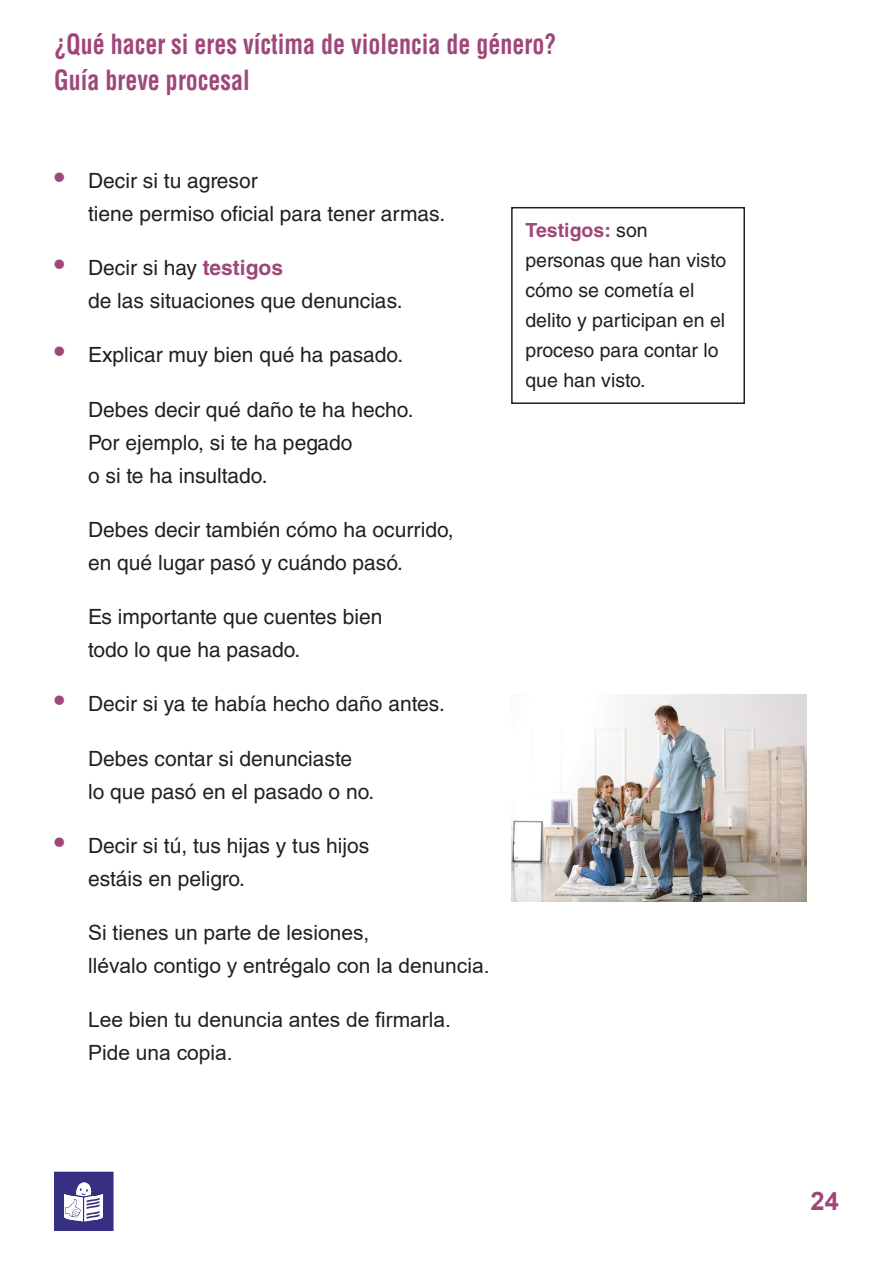
<style>
.page{position:relative;width:893px;height:1263px;background:#fff}
.page>*{position:absolute;margin:0;border:0;box-sizing:border-box;transform-origin:0 0}
.t1{font:700 condensed 27.15px/36px "Helvetica LT Std";color:#9f4778;scale:.88 1}
.t2{font:700 25.5px "Arial";color:#9f4778}
.t3{font:21px/33px "Helvetica LT Std";color:#231f20}
.t4{font:21px/33px "Arial";color:#231f20}
.t5{font:19.5px/30px "Helvetica LT Std";color:#231f20}
.s1{font-size:30px;color:#9f4778}
.s2{font-weight:700;color:#9f4778}
</style>
<div class="page">
<svg style="left:54px;top:1172px;width:60px;height:58px"></svg>
<div style="left:511px;top:207px;width:234px;height:197px;border:2px solid #231f20"></div>
<img style="left:511px;top:695px;width:296px;height:207px">
<p class="t1" style="left:54px;top:26px;width:573px">¿Qué hacer si eres víctima de violencia de género?<br>Guía breve procesal</p>
<p class="t3" style="left:88px;top:164px;width:359px;text-indent:-34px"><span class="s1">•</span> Decir si tu agresor<br>tiene permiso oficial para tener armas.</p>
<p class="t3" style="left:88px;top:251px;width:316px;text-indent:-34px"><span class="s1">•</span> Decir si hay <span class="s2">testigos<br></span>de las situaciones que denuncias.</p>
<p class="t3" style="left:54px;top:338px;width:351px"><span class="s1">•</span> Explicar muy bien qué ha pasado.</p>
<p class="t3" style="left:88px;top:393px;width:327px">Debes decir qué daño te ha hecho.<br>Por ejemplo, si te ha pegado<br>o si te ha insultado.</p>
<p class="t3" style="left:88px;top:513px;width:367px">Debes decir también cómo ha ocurrido, en qué lugar pasó y cuándo pasó.</p>
<p class="t3" style="left:88px;top:600px;width:296px">Es importante que cuentes bien todo lo que ha pasado.</p>
<p class="t3" style="left:54px;top:687px;width:392px"><span class="s1">•</span> Decir si ya te había hecho daño antes.</p>
<p class="t3" style="left:88px;top:742px;width:288px">Debes contar si denunciaste<br>lo que pasó en el pasado o no.</p>
<p class="t3" style="left:88px;top:829px;width:283px;text-indent:-34px"><span class="s1">•</span> Decir si tú, tus hijas y tus hijos estáis en peligro.</p>
<p class="t4" style="left:88px;top:916px;width:403px">Si tienes un parte de lesiones,<br>llévalo contigo y entrégalo con la denuncia.</p>
<p class="t4" style="left:88px;top:1003px;width:365px">Lee bien tu denuncia antes de firmarla.<br>Pide una copia.</p>
<p class="t5" style="left:525px;top:216px;width:202px"><span class="s2">Testigos:</span> son personas que han visto cómo se cometía el delito y participan en el proceso para contar lo que han visto.</p>
<p class="t2" style="left:811px;top:1183px;width:30px">24</p>
</div>
